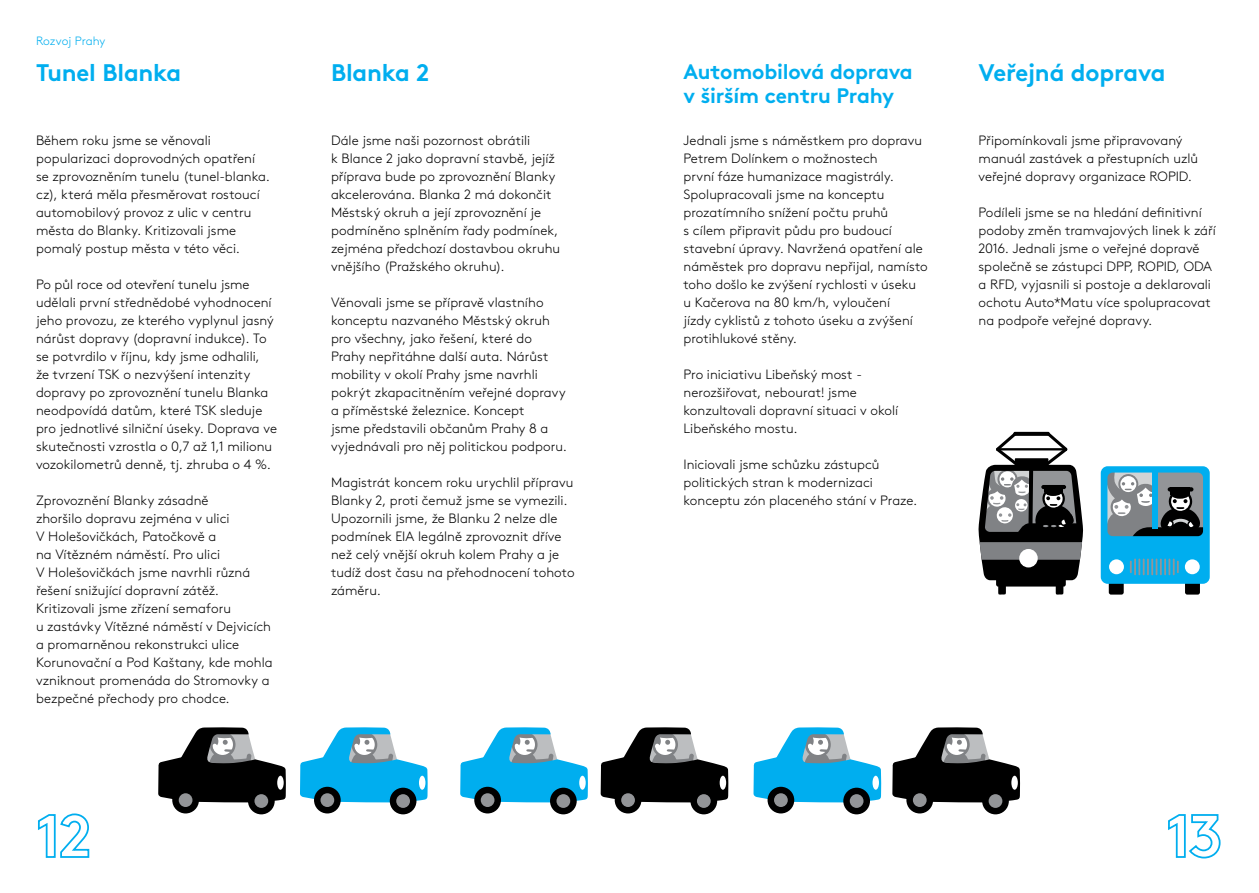
<style>
.page{position:relative;width:1259px;height:893px;background:#fff}
.page>*{position:absolute;margin:0;border:0;box-sizing:border-box;transform-origin:0 0}
.t1{font:700 24px "Brown";letter-spacing:-.01em;color:#00aeef}
.t2{font:700 21px "Brown";letter-spacing:-.015em;color:#00aeef}
.t3{font:300 13.5px/18px "Brown";color:#000}
.t4{font:300 12px "Brown";letter-spacing:-.01em;color:#00aeef}
</style>
<div class="page">
<svg style="left:158px;top:727px;width:128px;height:75px"></svg>
<div style="left:172px;top:787px;width:27px;height:26px;background:#000;border-radius:50%"></div>
<div style="left:179px;top:793px;width:13px;height:14px;background:#939598;border-radius:50%"></div>
<div style="left:248px;top:788px;width:27px;height:26px;background:#000;border-radius:50%"></div>
<div style="left:254px;top:794px;width:14px;height:14px;background:#939598;border-radius:50%"></div>
<div style="left:277px;top:776px;width:7px;height:14px;background:#fff;border-radius:50%"></div>
<svg style="left:1168px;top:814px;width:53px;height:45px"></svg>
<svg style="left:38px;top:813px;width:52px;height:45px"></svg>
<svg style="left:300px;top:727px;width:128px;height:75px"></svg>
<div style="left:314px;top:787px;width:27px;height:26px;background:#000;border-radius:50%"></div>
<div style="left:320px;top:793px;width:14px;height:14px;background:#939598;border-radius:50%"></div>
<div style="left:390px;top:788px;width:26px;height:26px;background:#000;border-radius:50%"></div>
<div style="left:396px;top:794px;width:14px;height:14px;background:#939598;border-radius:50%"></div>
<div style="left:419px;top:776px;width:6px;height:14px;background:#fff;border-radius:50%"></div>
<svg style="left:460px;top:727px;width:128px;height:75px"></svg>
<div style="left:474px;top:787px;width:27px;height:26px;background:#000;border-radius:50%"></div>
<div style="left:481px;top:793px;width:13px;height:14px;background:#939598;border-radius:50%"></div>
<div style="left:550px;top:788px;width:27px;height:26px;background:#000;border-radius:50%"></div>
<div style="left:556px;top:794px;width:14px;height:14px;background:#939598;border-radius:50%"></div>
<div style="left:579px;top:776px;width:7px;height:14px;background:#fff;border-radius:50%"></div>
<svg style="left:600px;top:727px;width:128px;height:75px"></svg>
<div style="left:614px;top:787px;width:27px;height:26px;background:#000;border-radius:50%"></div>
<div style="left:621px;top:793px;width:14px;height:14px;background:#939598;border-radius:50%"></div>
<div style="left:690px;top:788px;width:27px;height:26px;background:#000;border-radius:50%"></div>
<div style="left:697px;top:794px;width:14px;height:14px;background:#939598;border-radius:50%"></div>
<svg style="left:719px;top:776px;width:7px;height:14px"></svg>
<svg style="left:753px;top:727px;width:128px;height:75px"></svg>
<div style="left:767px;top:787px;width:27px;height:26px;background:#000;border-radius:50%"></div>
<div style="left:774px;top:793px;width:14px;height:14px;background:#939598;border-radius:50%"></div>
<div style="left:843px;top:788px;width:27px;height:26px;background:#000;border-radius:50%"></div>
<div style="left:849px;top:794px;width:14px;height:14px;background:#939598;border-radius:50%"></div>
<div style="left:872px;top:776px;width:7px;height:14px;background:#fff;border-radius:50%"></div>
<svg style="left:892px;top:727px;width:128px;height:75px"></svg>
<div style="left:906px;top:787px;width:27px;height:26px;background:#000;border-radius:50%"></div>
<div style="left:913px;top:793px;width:13px;height:14px;background:#939598;border-radius:50%"></div>
<div style="left:982px;top:788px;width:27px;height:26px;background:#000;border-radius:50%"></div>
<div style="left:988px;top:794px;width:14px;height:14px;background:#939598;border-radius:50%"></div>
<div style="left:1011px;top:776px;width:7px;height:14px;background:#fff;border-radius:50%"></div>
<div style="left:1185px;top:571px;width:15px;height:24px;background:#000;border-radius:2px"></div>
<div style="left:1108px;top:571px;width:15px;height:24px;background:#000;border-radius:2px"></div>
<svg style="left:1100px;top:466px;width:109px;height:118px;background:#4699b9"></svg>
<div style="left:1152px;top:471px;width:5px;height:58px;background:#00aeef"></div>
<svg style="left:978px;top:432px;width:105px;height:163px"></svg>
<p class="t4" style="left:36px;top:32px;width:71px">Rozvoj Prahy</p>
<h1 class="t1" style="left:36px;top:53px;width:147px">Tunel Blanka</h1>
<p class="t3" style="left:36px;top:131px;width:235px">Během roku jsme se věnovali popularizaci doprovodných opatření se zprovozněním tunelu (tunel-blanka. cz), která měla přesměrovat rostoucí automobilový provoz z ulic v centru města do Blanky. Kritizovali jsme pomalý postup města v této věci.</p>
<p class="t3" style="left:36px;top:275px;width:242px">Po půl roce od otevření tunelu jsme udělali první střednědobé vyhodnocení jeho provozu, ze kterého vyplynul jasný nárůst dopravy (dopravní indukce). To se potvrdilo v říjnu, kdy jsme odhalili,<br>že tvrzení TSK o nezvýšení intenzity dopravy po zprovoznění tunelu Blanka neodpovídá datům, které TSK sleduje pro jednotlivé silniční úseky. Doprava ve skutečnosti vzrostla o 0,7 až 1,1 milionu vozokilometrů denně, tj. zhruba o 4 %.</p>
<p class="t3" style="left:36px;top:491px;width:238px">Zprovoznění Blanky zásadně<br>zhoršilo dopravu zejména v ulici<br>V Holešovičkách, Patočkově a<br>na Vítězném náměstí. Pro ulici<br>V Holešovičkách jsme navrhli různá řešení snižující dopravní zátěž.<br>Kritizovali jsme zřízení semaforu<br>u zastávky Vítězné náměstí v Dejvicích a promarněnou rekonstrukci ulice Korunovační a Pod Kaštany, kde mohla vzniknout promenáda do Stromovky a bezpečné přechody pro chodce.</p>
<h1 class="t1" style="left:331px;top:53px;width:100px">Blanka 2</h1>
<h2 class="t2" style="left:683px;top:55px;width:231px">Automobilová doprava</h2>
<h1 class="t1" style="left:978px;top:53px;width:188px">Veřejná doprava</h1>
<h2 class="t2" style="left:683px;top:79px;width:212px">v širším centru Prahy</h2>
<p class="t3" style="left:331px;top:131px;width:231px">Dále jsme naši pozornost obrátili<br>k Blance 2 jako dopravní stavbě, jejíž příprava bude po zprovoznění Blanky akcelerována. Blanka 2 má dokončit Městský okruh a její zprovoznění je podmíněno splněním řady podmínek, zejména předchozí dostavbou okruhu vnějšího (Pražského okruhu).</p>
<p class="t3" style="left:331px;top:293px;width:237px">Věnovali jsme se přípravě vlastního konceptu nazvaného Městský okruh pro všechny, jako řešení, které do Prahy nepřitáhne další auta. Nárůst mobility v okolí Prahy jsme navrhli pokrýt zkapacitněním veřejné dopravy a příměstské železnice. Koncept<br>jsme představili občanům Prahy 8 a vyjednávali pro něj politickou podporu.</p>
<p class="t3" style="left:331px;top:472px;width:245px">Magistrát koncem roku urychlil přípravu Blanky 2, proti čemuž jsme se vymezili.<br>Upozornili jsme, že Blanku 2 nelze dle podmínek EIA legálně zprovoznit dříve než celý vnější okruh kolem Prahy a je tudíž dost času na přehodnocení tohoto záměru.</p>
<p class="t3" style="left:683px;top:130px;width:246px">Jednali jsme s náměstkem pro dopravu Petrem Dolínkem o možnostech<br>první fáze humanizace magistrály.<br>Spolupracovali jsme na konceptu prozatímního snížení počtu pruhů<br>s cílem připravit půdu pro budoucí stavební úpravy. Navržená opatření ale náměstek pro dopravu nepřijal, namísto toho došlo ke zvýšení rychlosti v úseku<br>u Kačerova na 80 km/h, vyloučení<br>jízdy cyklistů z tohoto úseku a zvýšení protihlukové stěny.</p>
<p class="t3" style="left:683px;top:364px;width:216px">Pro iniciativu Libeňský most - nerozšiřovat, nebourat! jsme konzultovali dopravní situaci v okolí<br>Libeňského mostu.</p>
<p class="t3" style="left:683px;top:454px;width:235px">Iniciovali jsme schůzku zástupců politických stran k modernizaci konceptu zón placeného stání v Praze.</p>
<p class="t3" style="left:978px;top:131px;width:221px">Připomínkovali jsme připravovaný manuál zastávek a přestupních uzlů veřejné dopravy organizace ROPID.</p>
<p class="t3" style="left:978px;top:203px;width:239px">Podíleli jsme se na hledání definitivní podoby změn tramvajových linek k září 2016. Jednali jsme o veřejné dopravě společně se zástupci DPP, ROPID, ODA a RFD, vyjasnili si postoje a deklarovali ochotu Auto*Matu více spolupracovat na podpoře veřejné dopravy.</p>
</div>
